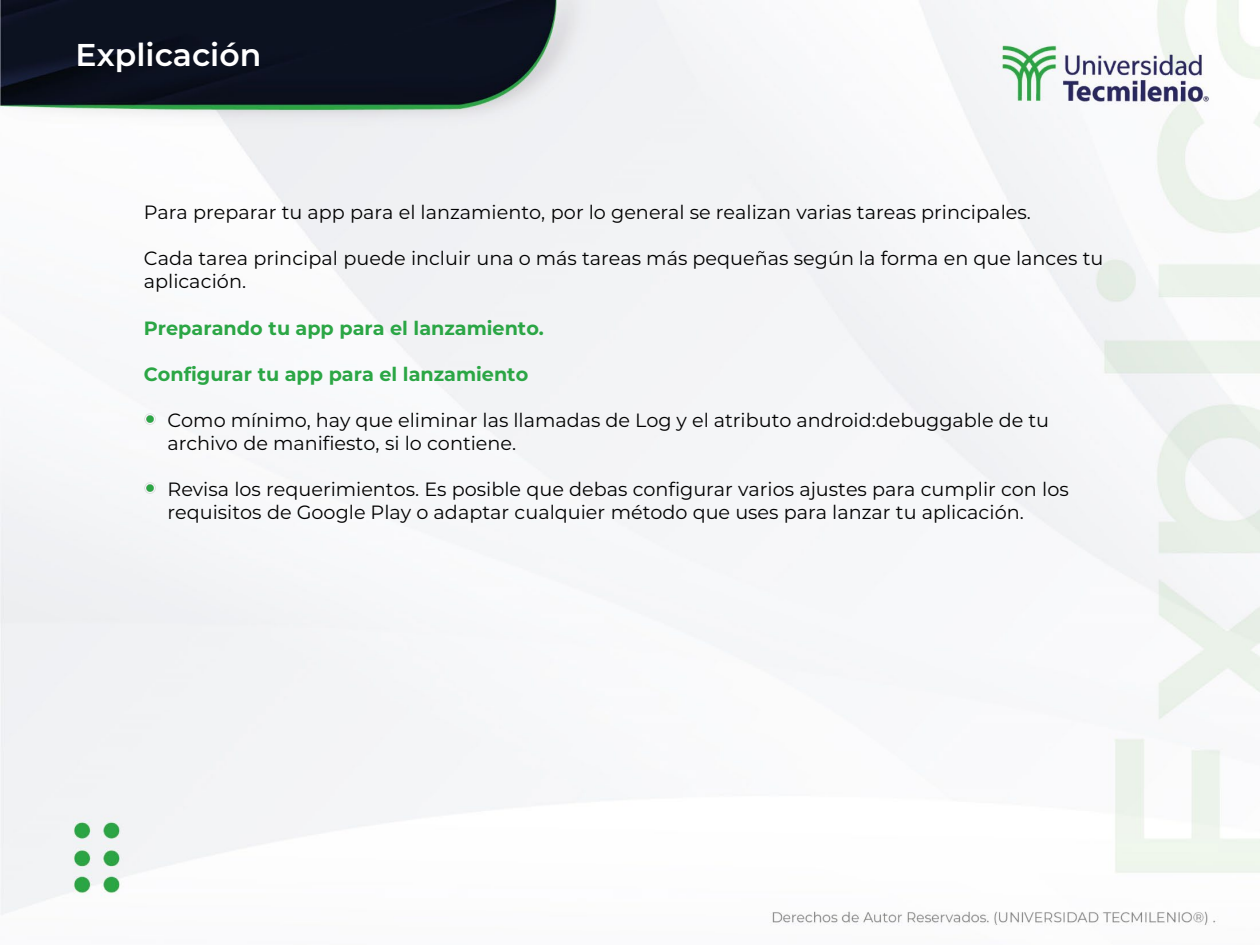
<style>
.page{position:relative;width:1260px;height:945px;background:#fff}
.page>*{position:absolute;margin:0;border:0;box-sizing:border-box;transform-origin:0 0}
.t1{font:600 31.5px "Montserrat";color:#fff}
.t2{font:19.25px/23.1px "Montserrat";color:#000}
.t3{font:700 19.25px "Montserrat";color:#2ba645}
</style>
<div class="page">
<img style="left:0;top:0;width:1260px;height:926px">
<img style="left:144px;top:412px;width:12px;height:14px">
<svg style="left:144px;top:482px;width:12px;height:13px"></svg>
<p class="t1" style="left:76px;top:32px;width:187px">Explicación</p>
<h1 class="t2" style="left:144px;top:200px;width:889px">Para preparar tu app para el lanzamiento, por lo general se realizan varias tareas principales.</h1>
<h1 class="t2" style="left:144px;top:246px;width:961px">Cada tarea principal puede incluir una o más tareas más pequeñas según la forma en que lances tu aplicación.</h1>
<h1 class="t3" style="left:144px;top:314px;width:402px">Preparando tu app para el lanzamiento.</h1>
<h1 class="t3" style="left:144px;top:360px;width:386px">Configurar tu app para el lanzamiento</h1>
<p class="t2" style="left:167px;top:408px;width:883px">Como mínimo, hay que eliminar las llamadas de Log y el atributo android:debuggable de tu archivo de manifiesto, si lo contiene.</p>
<p class="t2" style="left:167px;top:477px;width:903px">Revisa los requerimientos. Es posible que debas configurar varios ajustes para cumplir con los requisitos de Google Play o adaptar cualquier método que uses para lanzar tu aplicación.</p>
</div>
